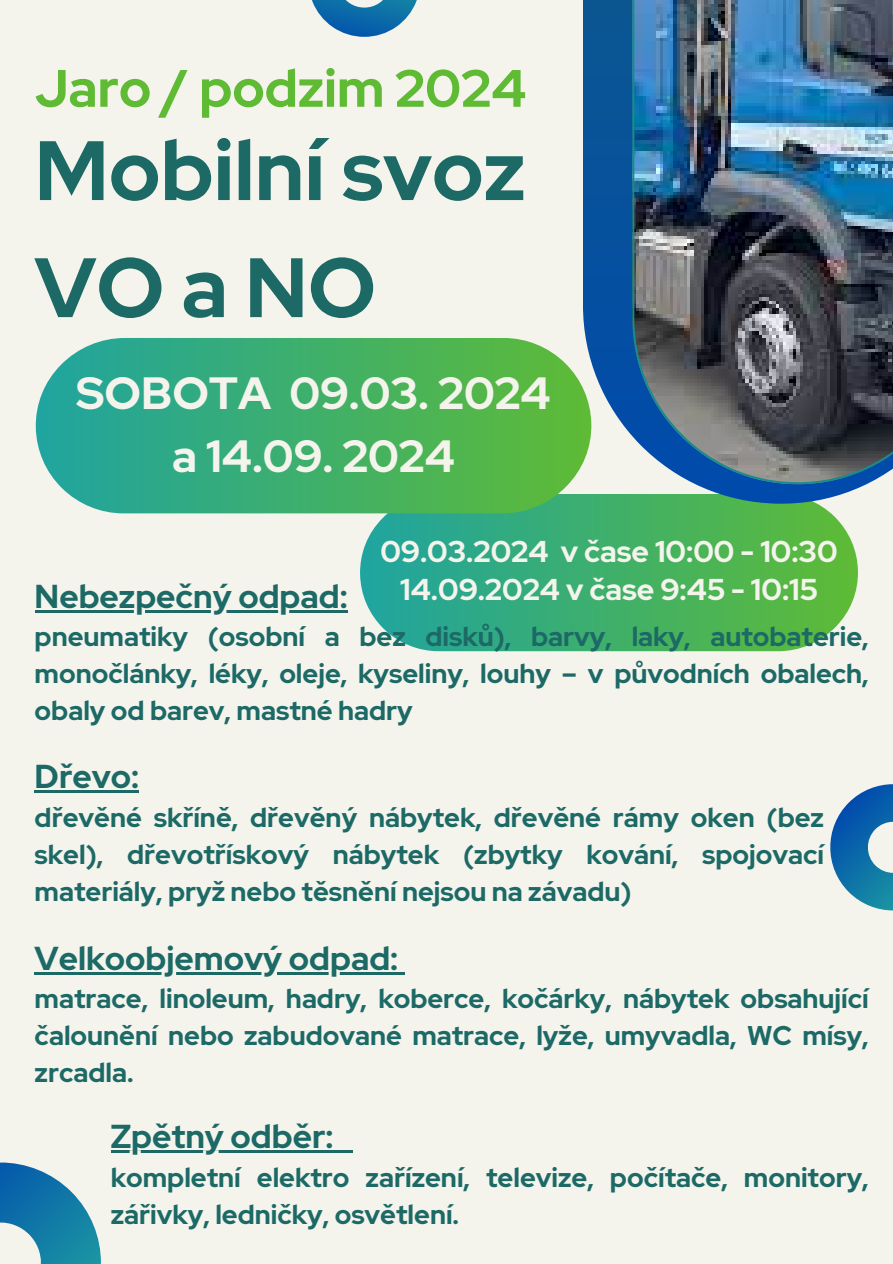
<style>
.page{position:relative;width:893px;height:1264px;background:#fff}
.page>*{position:absolute;margin:0;border:0;box-sizing:border-box;transform-origin:0 0}
.t1{font:700 84px/117px "Red Hat Display";color:#1c6966}
.t2{font:700 52.5px "Red Hat Display";color:#5fbb34}
.t3{font:700 45px/63px "Red Hat Display";color:#f4f4ed;text-align:center}
.t4{font:700 33px "Red Hat Display";color:#1c6966}
.t5{font:700 30px "Red Hat Display";color:#f4f4ed}
.t6{font:700 27px/37.2px "Red Hat Display";color:#1c6966;text-align:justify}
</style>
<div class="page">
<div style="left:0;top:0;width:892px;height:1263px;background:#f4f4ed"></div>
<svg style="left:359px;top:504px;width:499px;height:147px;background:#49b371"></svg>
<svg style="left:583px;top:0;width:284px;height:504px;fill:#08539f"></svg>
<svg style="left:35px;top:338px;width:556px;height:175px;background:#49b372"></svg>
<svg style="left:830px;top:784px;width:62px;height:127px"></svg>
<svg style="left:0;top:1162px;width:101px;height:101px"></svg>
<svg style="left:312px;top:0;width:105px;height:37px"></svg>
<img style="left:632px;top:0;width:260px;height:484px">
<hr style="left:35px;top:610px;width:312px;height:2px;background:#1c6966">
<hr style="left:35px;top:790px;width:104px;height:3px;background:#1c6966">
<hr style="left:35px;top:971px;width:363px;height:3px;background:#1c6966">
<svg style="left:398px;top:972px;width:7px;height:2px"></svg>
<hr style="left:111px;top:1150px;width:222px;height:2px;background:#1c6966">
<hr style="left:333px;top:1150px;width:20px;height:2px;background:#1c6966">
<h2 class="t2" style="left:35px;top:53px;width:493px">Jaro / podzim 2024</h2>
<p class="t1" style="left:35px;top:112px;width:492px">Mobilní svoz<br>VOaNO</p>
<h1 class="t3" style="left:76px;top:361px;width:476px">SOBOTA 09.03. 2024 a 14.09. 2024</h1>
<p class="t5" style="left:380px;top:531px;width:458px">09.03.2024 v čase 10:00 - 10:30</p>
<p class="t5" style="left:400px;top:569px;width:419px">14.09.2024 v čase 9:45 - 10:15</p>
<p class="t4" style="left:35px;top:574px;width:314px">Nebezpečný odpad:</p>
<p class="t6" style="left:35px;top:617px;width:835px">pneumatiky (osobní a bez disků), barvy, laky, autobaterie, monočlánky, léky, oleje, kyseliny, louhy – v původních obalech, obaly od barev, mastné hadry</p>
<h3 class="t4" style="left:35px;top:754px;width:106px">Dřevo:</h3>
<p class="t6" style="left:35px;top:798px;width:790px">dřevěné skříně, dřevěný nábytek, dřevěné rámy oken (bez skel), dřevotřískový nábytek (zbytky kování, spojovací materiály, pryž nebo těsnění nejsou na závadu)</p>
<h4 class="t4" style="left:35px;top:936px;width:365px">Velkoobjemový odpad:</h4>
<h4 class="t6" style="left:35px;top:979px;width:835px">matrace, linoleum, hadry, koberce, kočárky, nábytek obsahující čalounění nebo zabudované matrace, lyže, umyvadla, WC mísy, zrcadla.</h4>
<p class="t4" style="left:111px;top:1114px;width:224px">Zpětný odběr:</p>
<p class="t6" style="left:111px;top:1158px;width:759px">kompletní elektro zařízení, televize, počítače, monitory, zářivky, ledničky, osvětlení.</p>
</div>
